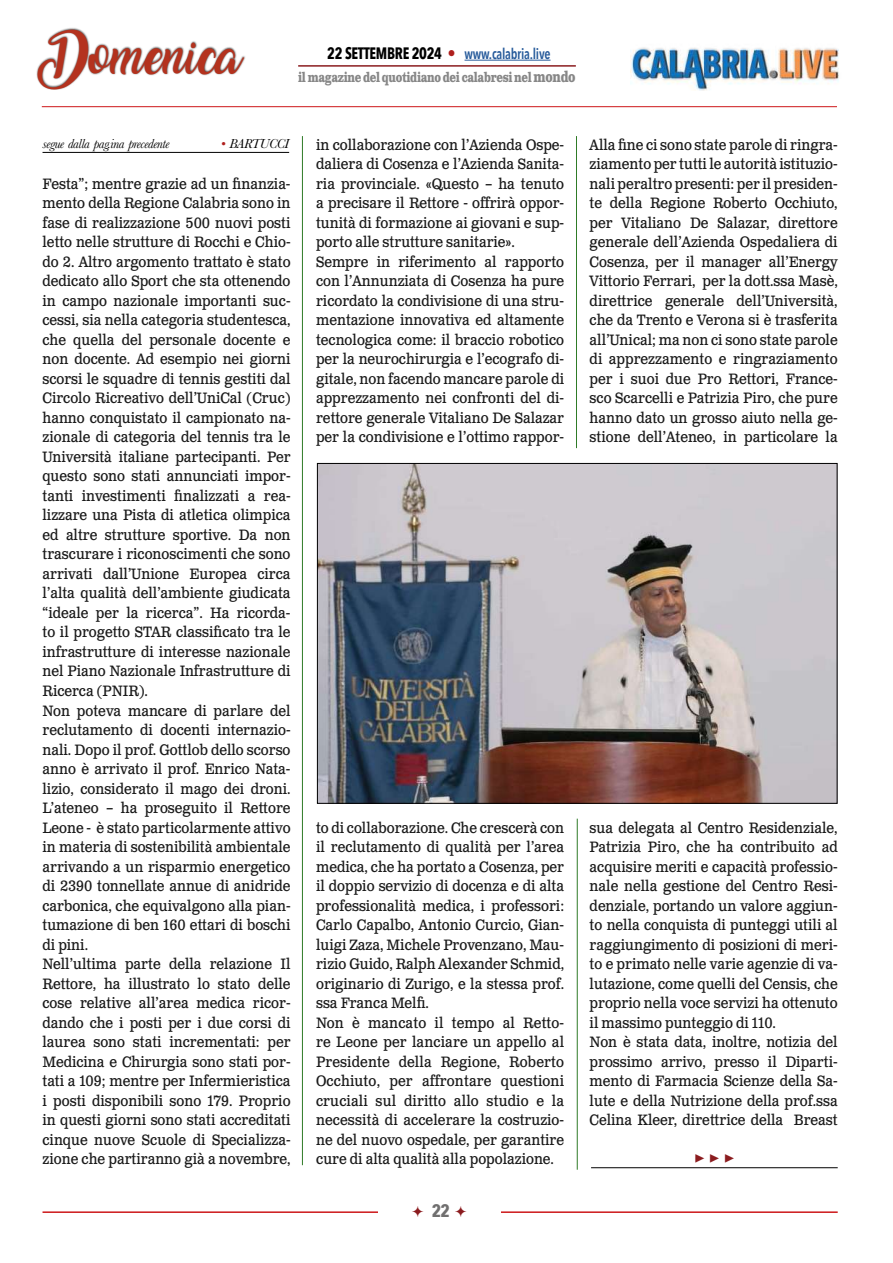
<style>
.page{position:relative;width:893px;height:1263px;background:#fff}
.page>*{position:absolute;margin:0;border:0;box-sizing:border-box;transform-origin:0 0}
.t1{font:33px "Amarillo";color:#b4321e}
.t2{font:700 18px "Minion Pro";color:#8b1c1f}
.t3{font:700 18px "Avenir Next Condensed";color:#706f6f}
.t4{font:15px/19.5px "Clarendon Text Pro";color:#1a1a1a;scale:.9 1}
.t5{font:600 15px "Avenir Next Condensed";letter-spacing:-.02em;color:#275b9b;scale:.9 1}
.t6{font:700 13.5px "Clarendon Text Pro";letter-spacing:-.03em;color:#878787;scale:.75 1}
.t7{font:italic 13.5px "Baskerville";letter-spacing:-.03em;color:#000}
.s1{font-weight:700;font-size:16.5px;color:#000}
.s2{font-family:"Clarendon Text Pro";font-weight:700;font-size:16.5px;color:#af1f1d}
.s3{font-size:15px}
.s4{color:#af1f1d}
</style>
<div class="page">
<hr style="left:465px;top:60px;width:86px;height:1px;background:#275b9b">
<hr style="left:298px;top:65px;width:278px;height:2px;background:#8b1c1f">
<img style="left:631px;top:47px;width:208px;height:44px">
<hr style="left:42px;top:106px;width:795px;height:1px;background:#cd1719">
<div style="left:36px;top:27px;width:210px;height:63px;background:#000;opacity:.75"></div>
<hr style="left:43px;top:1211px;width:795px;height:2px;background:#cd1719">
<div style="left:378px;top:1199px;width:122px;height:29px;background:#fff"></div>
<hr style="left:43px;top:152px;width:246px;height:1px;background:#000">
<img style="left:319px;top:465px;width:516px;height:337px">
<hr style="left:591px;top:1167px;width:247px;height:1px;background:#000">
<hr style="left:577px;top:819px;width:1px;height:351px;background:#2f7b27">
<hr style="left:302px;top:136px;width:1px;height:1029px;background:#2f7b27">
<hr style="left:576px;top:136px;width:1px;height:312px;background:#2f7b27">
<h1 class="t1" style="left:43px;top:43px;width:200px">Domenica</h1>
<p class="t5" style="left:327px;top:41px;width:250px"><span class="s1">22 SETTEMBRE 2024</span> <span class="s2">•</span> www.calabria.live</p>
<p class="t6" style="left:298px;top:69px;width:371px">il magazine del quotidiano dei calabresi nel <span class="s3">mondo</span></p>
<p class="t7" style="left:43px;top:135px;width:128px">segue dalla pag.ina precedente</p>
<p class="t7" style="left:221px;top:135px;width:70px"><span class="s4">•</span> BARTUCCI</p>
<p class="t4" style="left:43px;top:175px;width:277px">Festa”; mentre grazie ad un finanzia&shy;mento della Regione Calabria sono in fase di realizzazione 500 nuovi posti letto nelle strutture di Rocchi e Chio&shy;do 2. Altro argomento trattato è stato dedicato allo Sport che sta ottenendo in campo nazionale importanti suc&shy;cessi, sia nella categoria studentesca, che quella del personale docente e non docente. Ad esempio nei giorni scorsi le squadre di tennis gestiti dal Circolo Ricreativo dell’UniCal (Cruc) hanno conquistato il campionato na&shy;zionale di categoria del tennis tra le Università italiane partecipanti. Per questo sono stati annunciati impor&shy;tanti investimenti finalizzati a rea&shy;lizzare una Pista di atletica olimpica ed altre strutture sportive. Da non trascurare i riconoscimenti che sono arrivati dall’Unione Europea circa l’alta qualità dell’ambiente giudicata “ideale per la ricerca”. Ha ricorda&shy;to il progetto STAR classificato tra le infrastrutture di interesse nazionale nel Piano Nazionale Infrastrutture di Ricerca (PNIR).<br>Non poteva mancare di parlare del reclutamento di docenti internazio&shy;nali. Dopo il prof. Gottlob dello scorso anno è arrivato il prof. Enrico Nata&shy;lizio, considerato il mago dei droni.<br>L’ateneo – ha proseguito il Rettore Leone - è stato particolarmente attivo in materia di sostenibilità ambientale arrivando a un risparmio energetico di 2390 tonnellate annue di anidride carbonica, che equivalgono alla pian&shy;tumazione di ben 160 ettari di boschi di pini.<br>Nell’ultima parte della relazione Il Rettore, ha illustrato lo stato delle cose relative all’area medica ricor&shy;dando che i posti per i due corsi di laurea sono stati incrementati: per Medicina e Chirurgia sono stati por&shy;tati a 109; mentre per Infermieristica i posti disponibili sono 179. Proprio in questi giorni sono stati accreditati cinque nuove Scuole di Specializza&shy;zione che partiranno già a novembre,</p>
<p class="t4" style="left:316px;top:136px;width:277px">in collaborazione con l’Azienda Ospe&shy;daliera di Cosenza e l’Azienda Sanita&shy;ria provinciale. «Questo – ha tenuto a precisare il Rettore - offrirà oppor&shy;tunità di formazione ai giovani e sup&shy;porto alle strutture sanitarie».<br>Sempre in riferimento al rapporto con l’Annunziata di Cosenza ha pure ricordato la condivisione di una stru&shy;mentazione innovativa ed altamente tecnologica come: il braccio robotico per la neurochirurgia e l’ecografo di&shy;gitale, non facendo mancare parole di apprezzamento nei confronti del di&shy;rettore generale Vitaliano De Salazar per la condivisione e l’ottimo rappor-</p>
<p class="t4" style="left:590px;top:136px;width:277px;text-align:justify">Alla fine ci sono state parole di ringra&shy;ziamento per tutti le autorità istituzio&shy;nali peraltro presenti: per il presiden&shy;te della Regione Roberto Occhiuto, per Vitaliano De Salazar, direttore generale dell’Azienda Ospedaliera di Cosenza, per il manager all’Energy Vittorio Ferrari, per la dott.ssa Masè, direttrice generale dell’Università, che da Trento e Verona si è trasferita all’Unical; ma non ci sono state parole di apprezzamento e ringraziamento per i suoi due Pro Rettori, France&shy;sco Scarcelli e Patrizia Piro, che pure hanno dato un grosso aiuto nella ge&shy;stione dell’Ateneo, in particolare la</p>
<p class="t4" style="left:316px;top:818px;width:277px">to di collaborazione. Che crescerà con il reclutamento di qualità per l’area medica, che ha portato a Cosenza, per il doppio servizio di docenza e di alta professionalità medica, i professori:<br>Carlo Capalbo, Antonio Curcio, Gian&shy;luigi Zaza, Michele Provenzano, Mau&shy;rizio Guido, Ralph Alexander Schmid, originario di Zurigo, e la stessa prof. ssa Franca Melfi.<br>Non è mancato il tempo al Retto&shy;re Leone per lanciare un appello al Presidente della Regione, Roberto Occhiuto, per affrontare questioni cruciali sul diritto allo studio e la necessità di accelerare la costruzio&shy;ne del nuovo ospedale, per garantire cure di alta qualità alla popolazione.</p>
<p class="t3" style="left:432px;top:1200px;width:19px">22</p>
<p class="t4" style="left:590px;top:818px;width:277px">sua delegata al Centro Residenziale, Patrizia Piro, che ha contribuito ad acquisire meriti e capacità professio&shy;nale nella gestione del Centro Resi&shy;denziale, portando un valore aggiun&shy;to nella conquista di punteggi utili al raggiungimento di posizioni di meri&shy;to e primato nelle varie agenzie di va&shy;lutazione, come quelli del Censis, che proprio nella voce servizi ha ottenuto il massimo punteggio di 110.<br>Non è stata data, inoltre, notizia del prossimo arrivo, presso il Diparti&shy;mento di Farmacia Scienze della Sa&shy;lute e della Nutrizione della prof.ssa Celina Kleer, direttrice della Breast</p>
<p class="t2" style="left:694px;top:1145px;width:42px">▶ ▶ ▶</p>
</div>
